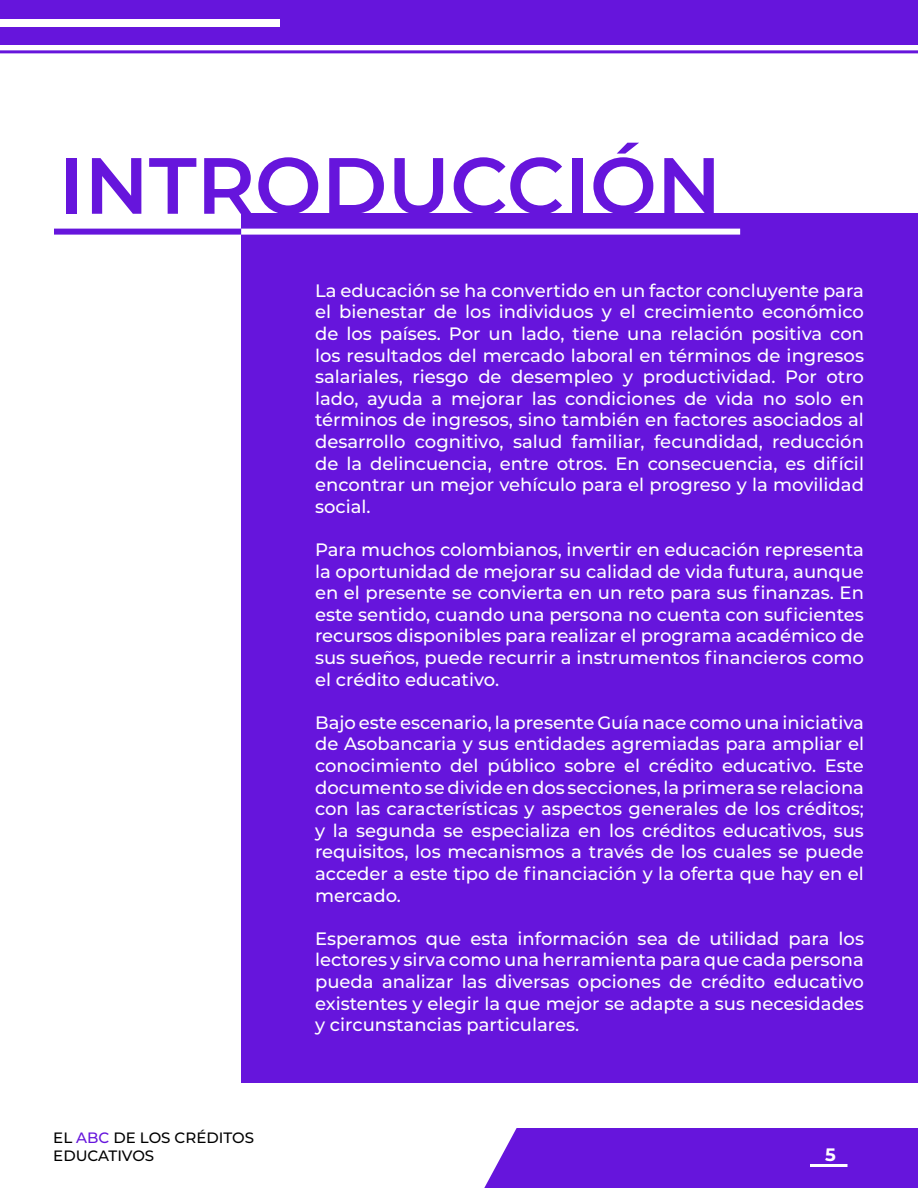
<style>
.page{position:relative;width:918px;height:1188px;background:#fff}
.page>*{position:absolute;margin:0;border:0;box-sizing:border-box;transform-origin:0 0}
.t1{font:600 79.5px "Montserrat";color:#6615dc}
.t2{font:500 18px/21.6px "Montserrat";color:#fff;text-align:justify}
.t3{font:700 18px "Montserrat";color:#fff}
.t4{font:500 15px/18px "Montserrat";color:#000}
.s1{color:#6615dc}
</style>
<div class="page">
<div style="left:484px;top:1128px;width:434px;height:60px;background:#6615dc"></div>
<div style="left:0;top:0;width:918px;height:45px;background:#6615dc"></div>
<hr style="left:0;top:50px;width:918px;height:3px;background:#6615dc">
<hr style="left:810px;top:1164px;width:38px;height:3px;background:#fff">
<div style="left:0;top:20px;width:279px;height:7px;background:#fff"></div>
<div style="left:241px;top:214px;width:677px;height:869px;background:#6615dc"></div>
<div style="left:241px;top:229px;width:499px;height:6px;background:#fff"></div>
<div style="left:54px;top:229px;width:187px;height:6px;background:#6615dc"></div>
<h1 class="t1" style="left:59px;top:129px;width:664px">INTRODUCCIÓN</h1>
<p class="t4" style="left:53px;top:1128px;width:202px">EL <span class="s1">ABC</span> DE LOS CRÉDITOS<br>EDUCATIVOS</p>
<p class="t2" style="left:315px;top:279px;width:550px">La educación se ha convertido en un factor concluyente para el bienestar de los individuos y el crecimiento económico de los países. Por un lado, tiene una relación positiva con los resultados del mercado laboral en términos de ingresos salariales, riesgo de desempleo y productividad. Por otro lado, ayuda a mejorar las condiciones de vida no solo en términos de ingresos, sino también en factores asociados al desarrollo cognitivo, salud familiar, fecundidad, reducción de la delincuencia, entre otros. En consecuencia, es difícil encontrar un mejor vehículo para el progreso y la movilidad social.</p>
<p class="t2" style="left:315px;top:538px;width:550px">Para muchos colombianos, invertir en educación representa la oportunidad de mejorar su calidad de vida futura, aunque en el presente se convierta en un reto para sus finanzas. En este sentido, cuando una persona no cuenta con suficientes recursos disponibles para realizar el programa académico de sus sueños, puede recurrir a instrumentos financieros como el crédito educativo.</p>
<p class="t2" style="left:315px;top:711px;width:550px">Bajo este escenario, la presente Guía nace como una iniciativa de Asobancaria y sus entidades agremiadas para ampliar el conocimiento del público sobre el crédito educativo. Este documento se divide en dos secciones, la primera se relaciona con las características y aspectos generales de los créditos; y la segunda se especializa en los créditos educativos, sus requisitos, los mecanismos a través de los cuales se puede acceder a este tipo de financiación y la oferta que hay en el mercado.</p>
<p class="t2" style="left:315px;top:927px;width:550px">Esperamos que esta información sea de utilidad para los lectores y sirva como una herramienta para que cada persona pueda analizar las diversas opciones de crédito educativo existentes y elegir la que mejor se adapte a sus necesidades y circunstancias particulares.</p>
<p class="t3" style="left:825px;top:1142px;width:12px">5</p>
</div>
